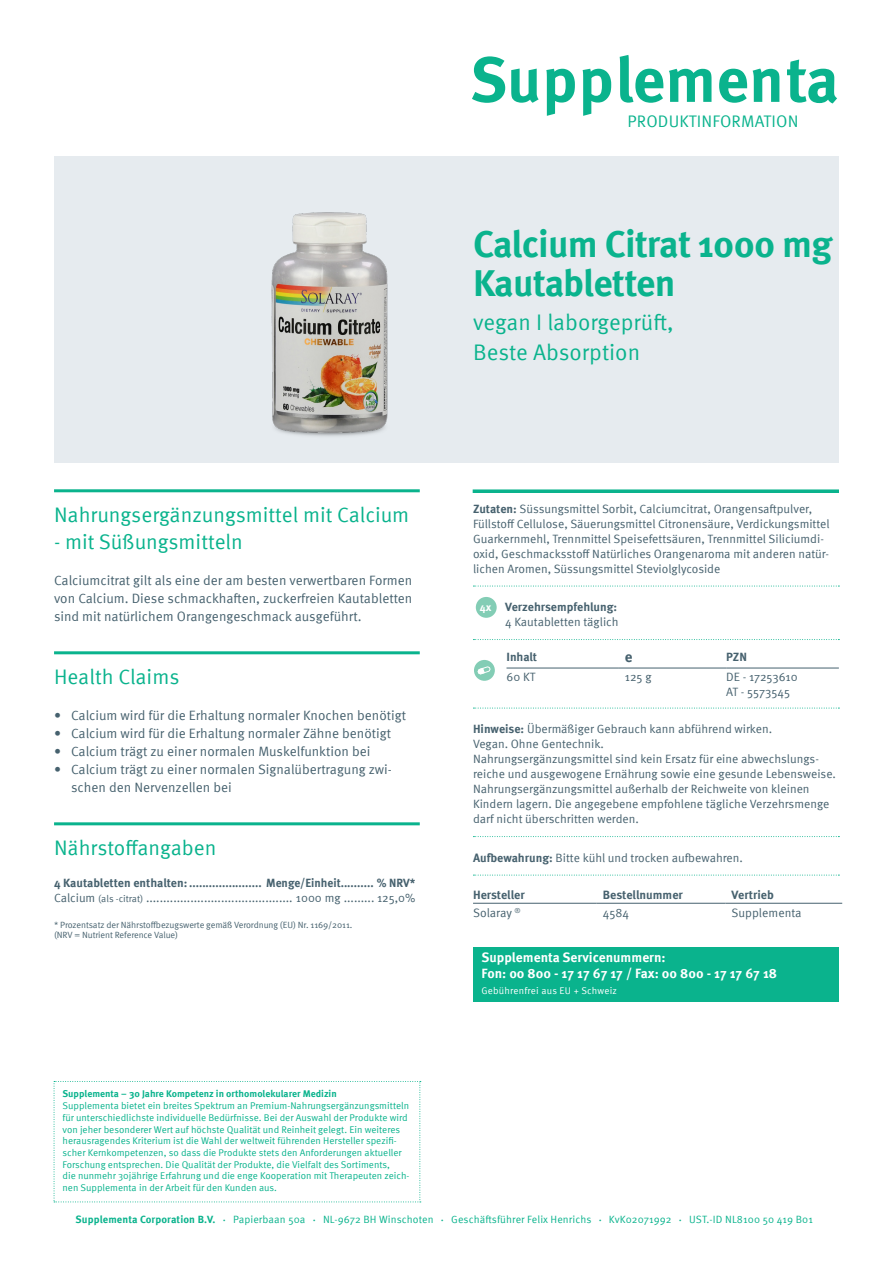
<style>
.page{position:relative;width:893px;height:1263px;background:#fff}
.page>*{position:absolute;margin:0;border:0;box-sizing:border-box;transform-origin:0 0}
.Produkt_Titel{font:700 63.45px "Meta Pro";color:#0ab38d}
.Produkt_Titel-2{font:700 37.5px/39px "Meta Pro";letter-spacing:-.02em;color:#0ab38d}
.Produkt_Subline{font:22.5px "Meta Pro";color:#0ab38d}
.Headline-Grün{font:21px "Meta Pro";color:#0ab38d}
.t1{font:16.65px "Meta Pro";letter-spacing:.01em;color:#0ab38d}
.Nährstoffangaben{font:700 15px "Meta Pro";color:#46616e}
.Fließtext{font:13.5px/18px "Meta Pro";color:#46616e;text-align:justify}
.Servicenummern{font:700 13.5px/16.2px "Meta Pro";color:#fff}
.Nährstoffangaben-2{font:700 12.15px "Meta Pro";color:#46616e}
.Nährstoffangaben-3{font:12.15px "Meta Pro";letter-spacing:-.005em;color:#46616e}
.Fließtext_klein{font:12.15px "Meta Pro";color:#46616e}
.Fließtext_klein_mit{font:12px/15px "Meta Pro";color:#46616e}
.Nährstoffangaben-4{font:12px/15px "Meta Pro";color:#46616e}
.Nährstoffangaben-5{font:700 12px "Meta Pro";color:#46616e}
.Fließtext-2{font:700 10.95px "Meta Pro";color:#fff}
.t2{font:10.5px "Meta Pro";letter-spacing:.01em;color:#0ab38d}
.t3{font:700 10.5px "Meta Pro";letter-spacing:.01em;color:#0ab38d}
.Supplementa_Text_Kle{font:9.75px/11.7px "Meta Pro";color:#0ab38d}
.Servicenummern-2{font:9.75px "Meta Pro";letter-spacing:.02em;color:#fff}
.Nährstoffangaben-6{font:9px/10.5px "Meta Pro";letter-spacing:-.01em;color:#46616e}
.s1{font-size:9.75px}
.s2{font-weight:700}
.s3{font-size:4.5px}
</style>
<div class="page">
<div style="left:54px;top:156px;width:785px;height:306px;background:#e6ebef"></div>
<hr style="left:54px;top:489px;width:366px;height:3px;background:#0ab38d">
<hr style="left:54px;top:651px;width:366px;height:3px;background:#0ab38d">
<hr style="left:54px;top:822px;width:366px;height:3px;background:#0ab38d">
<svg style="left:473px;top:586px;width:366px;height:1px"></svg>
<svg style="left:473px;top:639px;width:366px;height:1px"></svg>
<svg style="left:473px;top:708px;width:366px;height:1px"></svg>
<svg style="left:473px;top:836px;width:366px;height:1px"></svg>
<svg style="left:473px;top:875px;width:366px;height:1px"></svg>
<div style="left:473px;top:947px;width:366px;height:54px;background:#0ab38d"></div>
<div style="left:476px;top:597px;width:21px;height:21px;background:#83cdb5;border-radius:50%"></div>
<hr style="left:506px;top:668px;width:113px;height:1px;background:#46616e">
<hr style="left:619px;top:668px;width:107px;height:1px;background:#46616e">
<hr style="left:726px;top:668px;width:113px;height:1px;background:#46616e">
<div style="left:474px;top:660px;width:21px;height:21px;background:#83cdb5;border-radius:50%"></div>
<svg style="left:478px;top:666px;width:12px;height:8px"></svg>
<hr style="left:473px;top:903px;width:124px;height:1px;background:#46616e">
<hr style="left:597px;top:903px;width:129px;height:1px;background:#46616e">
<hr style="left:726px;top:903px;width:116px;height:1px;background:#46616e">
<svg style="left:54px;top:1081px;width:367px;height:121px"></svg>
<svg style="left:473px;top:489px;width:366px;height:4px"></svg>
<img style="left:271px;top:212px;width:117px;height:225px">
<p class="Produkt_Titel" style="left:470px;top:30px;width:371px">Supplementa</p>
<p class="t1" style="left:628px;top:109px;width:172px">PRODUKTINFORMATION</p>
<p class="Headline-Grün" style="left:54px;top:499px;width:357px">Nahrungsergänzungsmittel mit Calcium</p>
<p class="Headline-Grün" style="left:54px;top:526px;width:190px">- mit Süßungsmitteln</p>
<p class="Fließtext" style="left:54px;top:570px;width:360px">Calciumcitrat gilt als eine der am besten verwertbaren Formen von Calcium. Diese schmackhaften, zuckerfreien Kautabletten sind mit natürlichem Orangengeschmack ausgeführt.</p>
<p class="Headline-Grün" style="left:54px;top:661px;width:127px">Health Claims</p>
<p class="Fließtext" style="left:54px;top:705px;width:354px">• Calcium wird für die Erhaltung normaler Knochen benötigt</p>
<p class="Fließtext" style="left:54px;top:723px;width:339px">• Calcium wird für die Erhaltung normaler Zähne benötigt</p>
<p class="Fließtext" style="left:54px;top:741px;width:318px">• Calcium trägt zu einer normalen Muskelfunktion bei</p>
<p class="Fließtext" style="left:71px;top:759px;width:322px;text-indent:-17px">• Calcium trägt zu einer normalen Signalübertragung zwi&shy;schen den Nervenzellen bei</p>
<p class="Headline-Grün" style="left:54px;top:832px;width:164px">Nährstoffangaben</p>
<p class="Nährstoffangaben-5" style="left:54px;top:874px;width:363px">4 Kautabletten enthalten:...................... Menge/Einheit.......... % NRV*</p>
<p class="Nährstoffangaben-4" style="left:54px;top:890px;width:363px">Calcium <span class="s1">(als -citrat)</span> ........................................... 1000 mg ......... 125,0%</p>
<p class="Nährstoffangaben-6" style="left:54px;top:919px;width:300px">* Prozentsatz der Nährstoffbezugswerte gemäß Verordnung (EU) Nr. 1169/2011. (NRV = Nutrient Reference Value)</p>
<p class="Supplementa_Text_Kle" style="left:63px;top:1087px;width:348px"><span class="s2">Supplementa – 30 Jahre Kompetenz in orthomolekularer Medizin<br></span>Supplementa bietet ein breites Spektrum an Premium-Nahrungsergänzungsmitteln für unterschiedlichste individuelle Bedürfnisse. Bei der Auswahl der Produkte wird von jeher besonderer Wert auf höchste Qualität und Reinheit gelegt. Ein weiteres herausragendes Kriterium ist die Wahl der weltweit führenden Hersteller spezifi&shy;scher Kernkompetenzen, so dass die Produkte stets den Anforderungen aktueller Forschung entsprechen. Die Qualität der Produkte, die Vielfalt des Sortiments,<br>die nunmehr 30jährige Erfahrung und die enge Kooperation mit Therapeuten zeich&shy;nen Supplementa in der Arbeit für den Kunden aus.</p>
<p class="Produkt_Titel-2" style="left:473px;top:222px;width:361px">Calcium Citrat 1000 mg<br>Kautabletten</p>
<p class="Produkt_Subline" style="left:473px;top:306px;width:202px">vegan I laborgeprüft,</p>
<p class="Produkt_Subline" style="left:473px;top:336px;width:169px">Beste Absorption</p>
<p class="Fließtext_klein_mit" style="left:473px;top:500px;width:358px"><span class="s2">Zutaten:</span> Süssungsmittel Sorbit, Calciumcitrat, Orangensaftpulver, Füllstoff Cellulose, Säuerungsmittel Citronensäure, Verdickungsmittel Guarkernmehl, Trennmittel Speisefettsäuren, Trennmittel Siliciumdi&shy;oxid, Geschmacksstoff Natürliches Orangenaroma mit anderen natür&shy;lichen Aromen, Süssungsmittel Steviolglycoside</p>
<p class="Fließtext-2" style="left:480px;top:598px;width:13px">4x</p>
<p class="Fließtext_klein_mit" style="left:505px;top:599px;width:115px"><span class="s2">Verzehrsempfehlung:<br></span>4 Kautabletten täglich</p>
<p class="Nährstoffangaben-5" style="left:506px;top:648px;width:32px">Inhalt</p>
<p class="Nährstoffangaben" style="left:625px;top:645px;width:9px">e</p>
<p class="Nährstoffangaben-5" style="left:726px;top:648px;width:22px">PZN</p>
<p class="Nährstoffangaben-4" style="left:506px;top:669px;width:30px">60 KT</p>
<p class="Nährstoffangaben-4" style="left:625px;top:669px;width:28px">125 g</p>
<p class="Nährstoffangaben-4" style="left:726px;top:669px;width:73px">DE - 17253610<br>AT - 5573545</p>
<p class="Fließtext_klein_mit" style="left:473px;top:721px;width:364px"><span class="s2">Hinweise:</span> Übermäßiger Gebrauch kann abführend wirken.<br>Vegan. Ohne Gentechnik.<br>Nahrungsergänzungsmittel sind kein Ersatz für eine abwechslungs&shy;reiche und ausgewogene Ernährung sowie eine gesunde Lebensweise.<br>Nahrungsergänzungsmittel außerhalb der Reichweite von kleinen Kindern lagern. Die angegebene empfohlene tägliche Verzehrsmenge darf nicht überschritten werden.</p>
<p class="Fließtext_klein_mit" style="left:473px;top:849px;width:271px"><span class="s2">Aufbewahrung:</span> Bitte kühl und trocken aufbewahren.</p>
<p class="Nährstoffangaben-2" style="left:473px;top:885px;width:53px">Hersteller</p>
<p class="Nährstoffangaben-2" style="left:603px;top:885px;width:82px">Bestellnummer</p>
<p class="Nährstoffangaben-2" style="left:732px;top:885px;width:44px">Vertrieb</p>
<p class="Nährstoffangaben-3" style="left:473px;top:903px;width:49px">Solaray <sup>®</sup></p>
<p class="Fließtext_klein" style="left:603px;top:903px;width:28px">4584</p>
<p class="Nährstoffangaben-3" style="left:732px;top:903px;width:71px">Supplementa</p>
<p class="Servicenummern" style="left:482px;top:948px;width:297px">Supplementa Servicenummern:<br>Fon: 00 800 - 17 17 67 17 / Fax: 00 800 - 17 17 67 18</p>
<p class="Servicenummern-2" style="left:482px;top:983px;width:137px">Gebührenfrei aus EU + Schweiz</p>
<p class="t3" style="left:76px;top:1211px;width:141px">Supplementa Corporation B.V.</p>
<p class="t2" style="left:223px;top:1211px;width:84px"><span class="s3">•</span> Papierbaan 50a</p>
<p class="t2" style="left:313px;top:1211px;width:122px"><span class="s3">•</span> NL-9672 BH Winschoten</p>
<p class="t2" style="left:441px;top:1211px;width:152px"><span class="s3">•</span> Geschäftsführer Felix Henrichs</p>
<p class="t2" style="left:599px;top:1211px;width:74px"><span class="s3">•</span> KvK02071992</p>
<p class="t2" style="left:679px;top:1211px;width:135px"><span class="s3">•</span> UST.-ID NL8100 50 419 B01</p>
</div>
